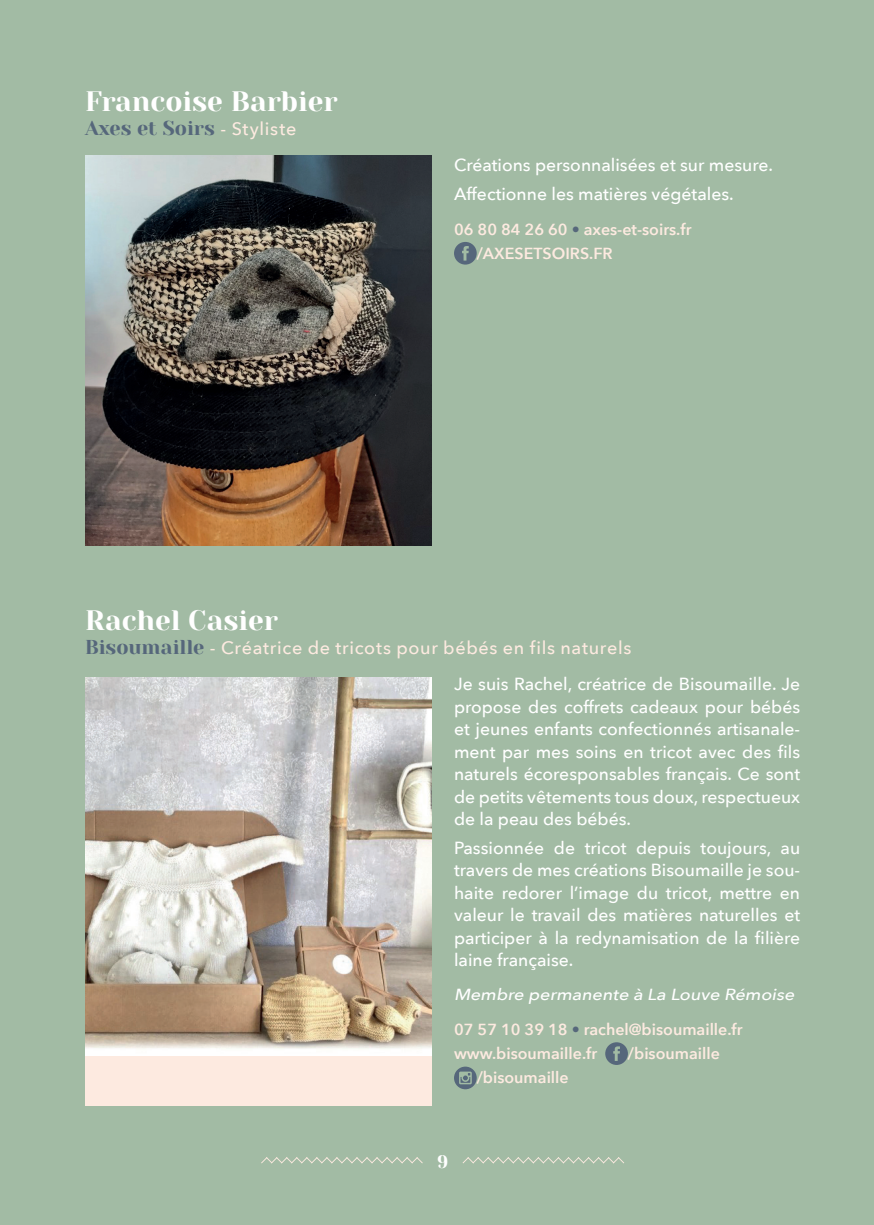
<style>
.page{position:relative;width:874px;height:1225px;background:#fff}
.page>*{position:absolute;margin:0;border:0;box-sizing:border-box;transform-origin:0 0}
.t1{font:28px "Yeseva One";color:#fff}
.t2{font:20px "Yeseva One";color:#56677b}
.t3{font:500 18px "Avenir Next";letter-spacing:.04em;color:#fdeae0}
.t4{font:18px "Yeseva One";color:#fff}
.t5{font:500 17.6px/22.6px "Avenir Next";color:#fff;text-align:justify}
.t6{font:600 16px/24px "Avenir Next";color:#fdeae0}
.t7{font:italic 500 16px "Avenir Next";color:#fff;scale:1.11 1}
.s1{font-family:"Avenir Next";font-weight:500;font-size:18px;color:#fdeae0}
.s2{color:#56677b}
.s3{font-family:"Yeseva One";font-weight:400;font-size:20px;color:#56677b}
</style>
<div class="page">
<div style="left:0;top:0;width:873px;height:1225px;background:#a2bba4"></div>
<svg style="left:605px;top:1042px;width:22px;height:23px"></svg>
<svg style="left:454px;top:1066px;width:22px;height:23px"></svg>
<svg style="left:261px;top:1157px;width:161px;height:6px"></svg>
<svg style="left:462px;top:1157px;width:162px;height:6px"></svg>
<svg style="left:454px;top:242px;width:22px;height:23px"></svg>
<img style="left:85px;top:156px;width:346px;height:390px">
<div style="left:85px;top:677px;width:346px;height:429px;background:#fdeae0"></div>
<img style="left:85px;top:677px;width:346px;height:379px">
<h1 class="t1" style="left:85px;top:80px;width:254px">Francoise Barbier</h1>
<p class="t2" style="left:85px;top:113px;width:212px">Axes et Soirs <span class="s1">- Styliste</span></p>
<p class="t5" style="left:454px;top:151px;width:320px;line-height:28.2px">Créations personnalisées et sur mesure.<br>Affectionne les matières végétales.</p>
<p class="t6" style="left:476px;top:217px;width:216px;text-indent:-23px">06 80 84 26 60 <span class="s2">•</span> axes-et-soirs.fr /AXESETSOIRS.FR</p>
<h1 class="t1" style="left:85px;top:599px;width:194px">Rachel Casier</h1>
<p class="t3" style="left:85px;top:632px;width:547px"><span class="s3">Bisoumaille</span> - Créatrice de tricots pour bébés en fils naturels</p>
<p class="t5" style="left:454px;top:672px;width:347px">Je suis Rachel, créatrice de Bisoumaille. Je propose des coffrets cadeaux pour bébés et jeunes enfants confectionnés artisanale&shy;ment par mes soins en tricot avec des fils naturels écoresponsables français. Ce sont de petits vêtements tous doux, respectueux de la peau des bébés.</p>
<p class="t5" style="left:454px;top:835px;width:347px">Passionnée de tricot depuis toujours, au travers de mes créations Bisoumaille je sou&shy;haite redorer l’image du tricot, mettre en valeur le travail des matières naturelles et participer à la redynamisation de la filière laine française.</p>
<p class="t7" style="left:454px;top:980px;width:312px">Membre permanente à La Louve Rémoise</p>
<p class="t6" style="left:454px;top:1017px;width:290px">07 57 10 39 18 <span class="s2">•</span> rachel@bisoumaille.fr www.bisoumaille.fr</p>
<p class="t6" style="left:627px;top:1041px;width:93px">/bisoumaille</p>
<p class="t4" style="left:437px;top:1148px;width:13px">9</p>
<p class="t6" style="left:476px;top:1065px;width:93px">/bisoumaille</p>
</div>
